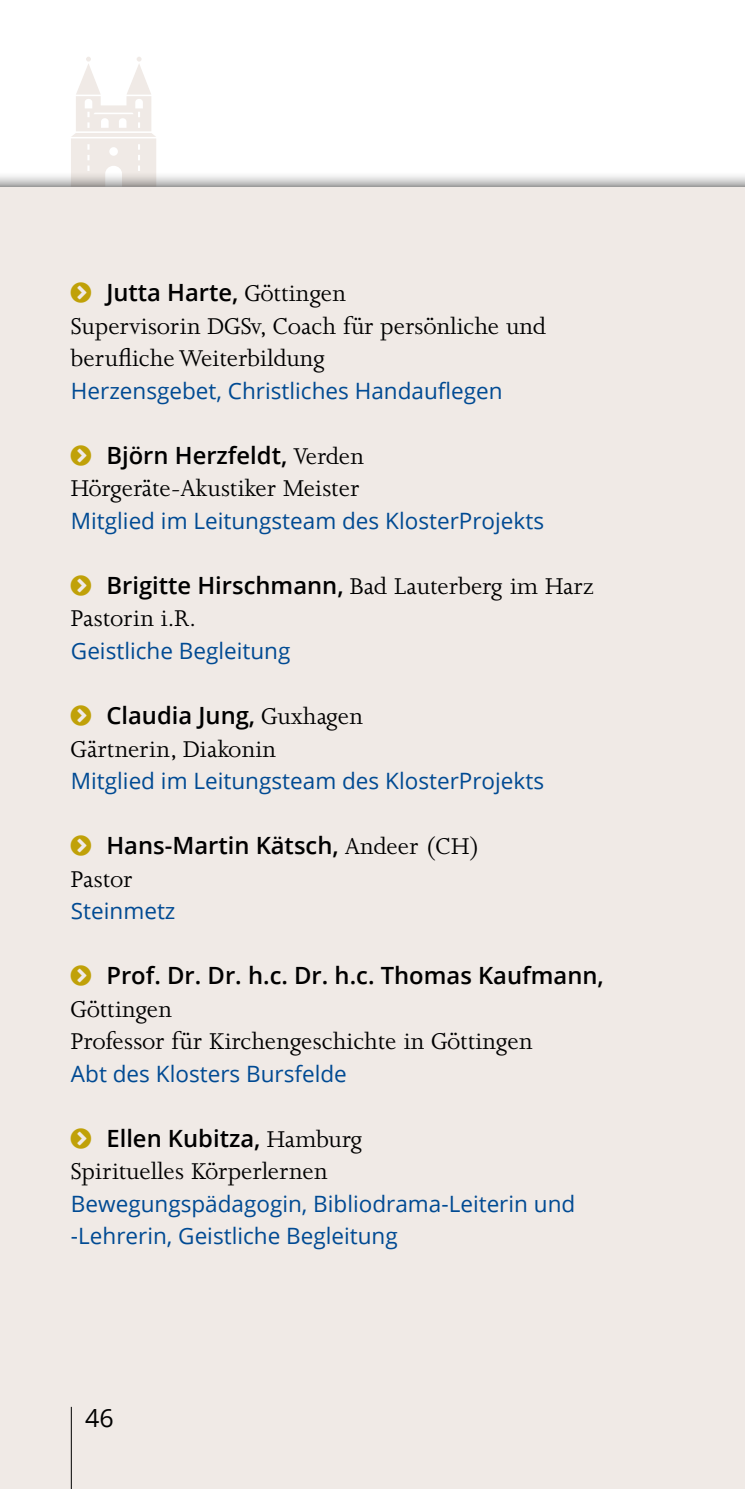
<style>
.page{position:relative;width:745px;height:1489px;background:#fff}
.page>*{position:absolute;margin:0;border:0;box-sizing:border-box;transform-origin:0 0}
.t1{font:26.25px/32.5px "Joanna MT Std";color:#000}
.t2{font:25px "Open Sans";color:#000}
.t3{font:600 23.75px "Open Sans";color:#000}
.t4{font:22.5px/32.5px "Open Sans";color:#004a93}
.s1{font-family:"Joanna MT Std";font-weight:400;font-size:26.25px}
</style>
<div class="page">
<svg style="left:71px;top:57px;width:85px;height:114px"></svg>
<div style="left:0;top:187px;width:744px;height:1301px;background:#f0eae6"></div>
<hr style="left:71px;top:1406px;width:1px;height:82px;background:#000">
<p class="t3" style="left:106px;top:276px;width:241px">Jutta Harte, <span class="s1">Göttingen</span></p>
<p class="t1" style="left:71px;top:310px;width:476px">Supervisorin DGSv, Coach für persönliche und berufliche Weiterbildung</p>
<p class="t4" style="left:71px;top:374px;width:433px">Herzensgebet, Christliches Handauflegen</p>
<p class="t3" style="left:106px;top:439px;width:259px">Björn Herzfeldt, <span class="s1">Verden</span></p>
<p class="t1" style="left:71px;top:472px;width:290px">Hörgeräte-Akustiker Meister</p>
<p class="t4" style="left:71px;top:504px;width:474px">Mitglied im Leitungsteam des KlosterProjekts</p>
<p class="t3" style="left:106px;top:569px;width:489px">Brigitte Hirschmann, <span class="s1">Bad Lauterberg im Harz</span></p>
<p class="t1" style="left:71px;top:602px;width:126px">Pastorin i.R.</p>
<p class="t4" style="left:71px;top:634px;width:221px">Geistliche Begleitung</p>
<p class="t3" style="left:106px;top:699px;width:258px">Claudia Jung, <span class="s1">Guxhagen</span></p>
<p class="t1" style="left:71px;top:732px;width:206px">Gärtnerin, Diakonin</p>
<p class="t4" style="left:71px;top:764px;width:474px">Mitglied im Leitungsteam des KlosterProjekts</p>
<p class="t3" style="left:106px;top:829px;width:374px">Hans-Martin Kätsch, <span class="s1">Andeer (CH)</span></p>
<p class="t1" style="left:71px;top:862px;width:63px">Pastor</p>
<p class="t4" style="left:71px;top:894px;width:106px">Steinmetz</p>
<p class="t3" style="left:106px;top:959px;width:498px">Prof. Dr. Dr. h.c. Dr. h.c. Thomas Kaufmann,</p>
<p class="t1" style="left:71px;top:992px;width:463px">Göttingen<br>Professor für Kirchengeschichte in Göttingen</p>
<p class="t4" style="left:71px;top:1056px;width:277px">Abt des Klosters Bursfelde</p>
<p class="t3" style="left:106px;top:1121px;width:257px">Ellen Kubitza, <span class="s1">Hamburg</span></p>
<p class="t1" style="left:71px;top:1155px;width:258px">Spirituelles Körperlernen</p>
<p class="t4" style="left:71px;top:1186px;width:505px">Bewegungspädagogin, Bibliodrama-Leiterin und -Lehrerin, Geistliche Begleitung</p>
<p class="t2" style="left:85px;top:1400px;width:30px">46</p>
</div>
